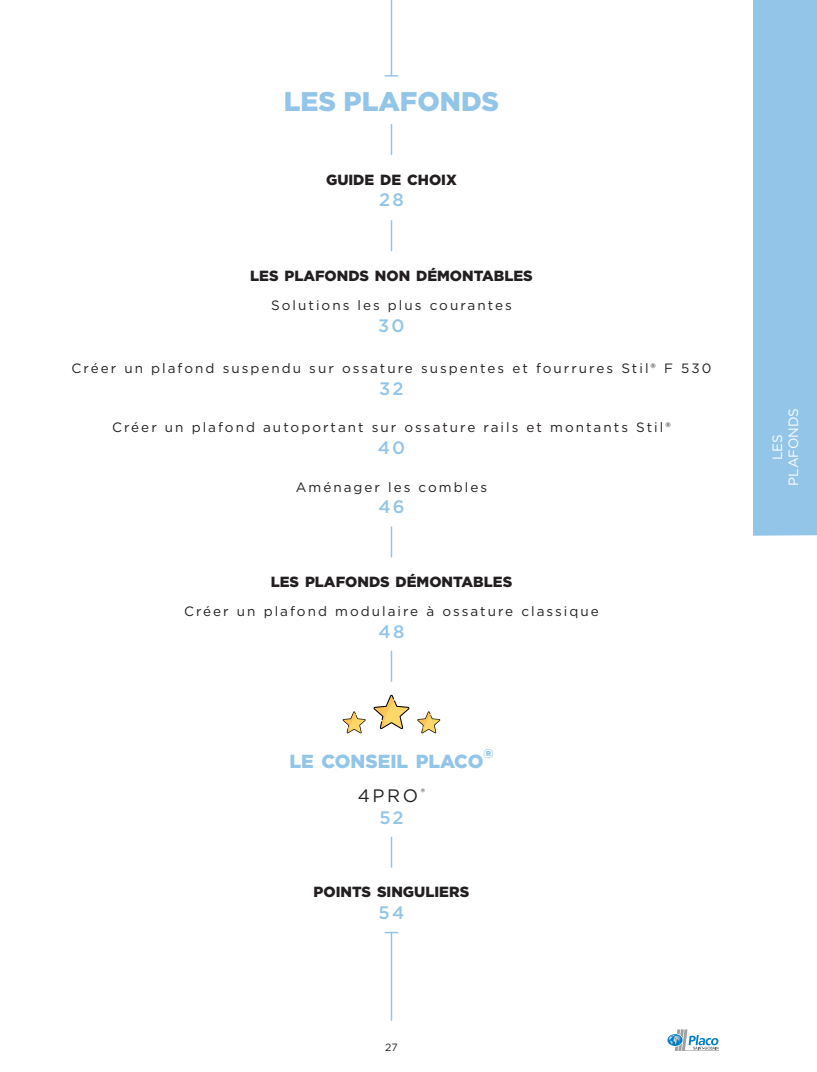
<style>
.page{position:relative;width:817px;height:1072px;background:#fff}
.page>*{position:absolute;margin:0;border:0;box-sizing:border-box;transform-origin:0 0}
.t1{font:900 27px "Gotham";color:#92c5e7}
.t2{font:900 18.9px "Gotham";color:#92c5e7}
.t3{font:500 18px "Gotham";letter-spacing:.12em;color:#92c5e7}
.t4{font:18px "Gotham";color:#231f20}
.t5{font:900 14.7px "Gotham";color:#231f20}
.t6{font:13.5px "Gotham";letter-spacing:.15em;color:#231f20}
.t7{font:13.5px/16.2px "Gotham";color:#fff;text-align:center}
.t8{font:10.5px "Gotham";color:#231f20}
.s1{font-size:27px}
</style>
<div class="page">
<svg style="left:667px;top:1029px;width:52px;height:22px"></svg>
<div style="left:753px;top:0;width:63px;height:535px;background:#92c5e7"></div>
<hr style="left:390px;top:0;width:2px;height:76px;background:#92c5e7">
<hr style="left:390px;top:124px;width:2px;height:30px;background:#92c5e7">
<hr style="left:390px;top:221px;width:2px;height:30px;background:#92c5e7">
<hr style="left:390px;top:527px;width:2px;height:30px;background:#92c5e7">
<hr style="left:390px;top:651px;width:2px;height:30px;background:#92c5e7">
<hr style="left:390px;top:837px;width:2px;height:30px;background:#92c5e7">
<hr style="left:390px;top:932px;width:2px;height:88px;background:#92c5e7">
<svg style="left:385px;top:75px;width:12px;height:2px"></svg>
<svg style="left:385px;top:931px;width:12px;height:2px"></svg>
<svg style="left:373px;top:695px;width:36px;height:34px"></svg>
<svg style="left:342px;top:711px;width:23px;height:22px"></svg>
<svg style="left:417px;top:711px;width:23px;height:22px"></svg>
<p class="t1" style="left:284px;top:83px;width:18px">LES</p>
<p class="t1" style="left:343px;top:83px;width:21px">PLAFONDS</p>
<p class="t5" style="left:326px;top:169px;width:132px">GUIDE DE CHOIX</p>
<p class="t3" style="left:379px;top:188px;width:26px">28</p>
<p class="t5" style="left:250px;top:266px;width:284px">LES PLAFONDS NON DÉMONTABLES</p>
<p class="t6" style="left:271px;top:296px;width:242px">Solutions les plus courantes</p>
<p class="t3" style="left:378px;top:313px;width:28px">30</p>
<p class="t6" style="left:72px;top:359px;width:641px">Créer un plafond suspendu sur ossature suspentes et fourrures Stil® F 530</p>
<p class="t3" style="left:379px;top:376px;width:26px">32</p>
<p class="t6" style="left:112px;top:419px;width:560px">Créer un plafond autoportant sur ossature rails et montants Stil®</p>
<p class="t3" style="left:377px;top:436px;width:29px">40</p>
<p class="t6" style="left:296px;top:478px;width:193px">Aménager les combles</p>
<p class="t3" style="left:378px;top:495px;width:28px">46</p>
<p class="t5" style="left:270px;top:572px;width:243px">LES PLAFONDS DÉMONTABLES</p>
<p class="t6" style="left:184px;top:602px;width:416px">Créer un plafond modulaire à ossature classique</p>
<p class="t3" style="left:378px;top:619px;width:27px">48</p>
<p class="t2" style="left:289px;top:748px;width:205px">LE CONSEIL PLACO<span class="s1">®</span></p>
<p class="t4" style="left:357px;top:784px;width:69px">4PRO<sup>®</sup></p>
<p class="t3" style="left:379px;top:805px;width:26px">52</p>
<p class="t5" style="left:313px;top:882px;width:157px">POINTS SINGULIERS</p>
<p class="t3" style="left:378px;top:900px;width:27px">54</p>
<p class="t8" style="left:385px;top:1040px;width:14px">27</p>
<p class="t7" style="left:768px;top:486px;width:79px;rotate:-90deg">LES<br>PLAFONDS</p>
</div>
